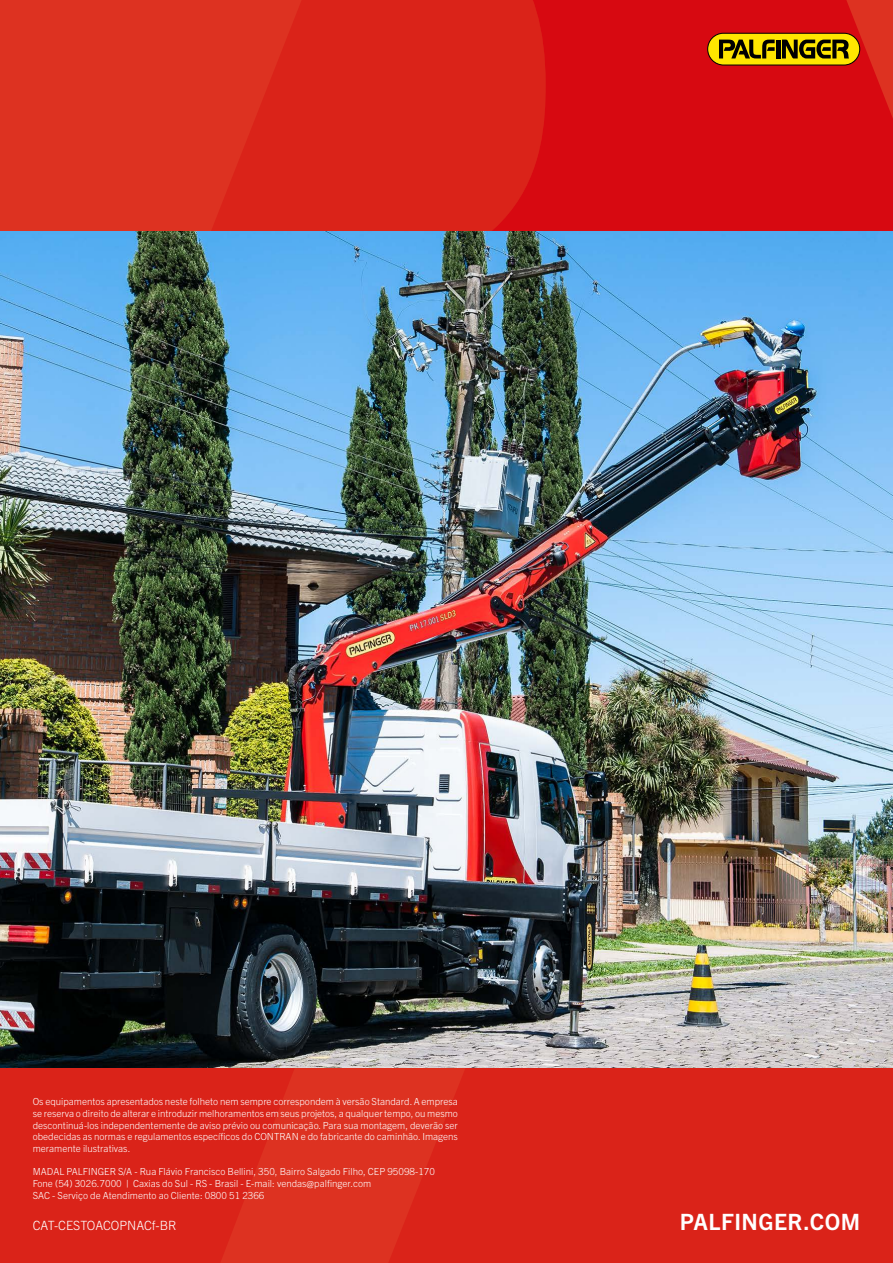
<style>
.page{position:relative;width:893px;height:1263px;background:#fff}
.page>*{position:absolute;margin:0;border:0;box-sizing:border-box;transform-origin:0 0}
._05_PALFINGER_COM_Tr{font:700 22.5px "Trade Gothic Next LT Pro";letter-spacing:.02em;color:#fff}
._04_Copy_TradeLight{font:300 12.75px "Trade Gothic Next LT Pro";color:#fff}
._04_Copy_TradeLight-2{font:300 9.75px/11.7px "Trade Gothic Next LT Pro";color:#fff;text-align:justify}
</style>
<div class="page">
<svg style="left:0;top:1068px;width:364px;height:195px;background:#da271b"></svg>
<svg style="left:364px;top:1068px;width:529px;height:195px;background:#da2419"></svg>
<svg style="left:41px;top:0;width:852px;height:232px;background:#d81d18"></svg>
<svg style="left:707px;top:33px;width:153px;height:33px;background:#a58900"></svg>
<img style="left:0;top:232px;width:893px;height:836px">
<p class="_04_Copy_TradeLight-2" style="left:33px;top:1095px;width:427px">Os equipamentos apresentados neste folheto nem sempre correspondem à versão Standard. A empresa se reserva o direito de alterar e introduzir melhoramentos em seus projetos, a qualquer tempo, ou mesmo descontinuá-los independentemente de aviso prévio ou comunicação. Para sua montagem, deverão ser obedecidas as normas e regulamentos específicos do CONTRAN e do fabricante do caminhão. Imagens meramente ilustrativas.</p>
<p class="_04_Copy_TradeLight-2" style="left:33px;top:1165px;width:404px">MADAL PALFINGER S/A - Rua Flávio Francisco Bellini, 350, Bairro Salgado Filho, CEP 95098-170</p>
<p class="_04_Copy_TradeLight-2" style="left:33px;top:1177px;width:340px">Fone (54) 3026.7000 | Caxias do Sul - RS - Brasil - E-mail: vendas@palfinger.com</p>
<p class="_04_Copy_TradeLight-2" style="left:33px;top:1189px;width:233px">SAC - Serviço de Atendimento ao Cliente: 0800 51 2366</p>
<p class="_04_Copy_TradeLight" style="left:33px;top:1217px;width:145px">CAT-CESTOACOPNACf-BR</p>
<p class="_05_PALFINGER_COM_Tr" style="left:680px;top:1206px;width:182px">PALFINGER.COM</p>
</div>
